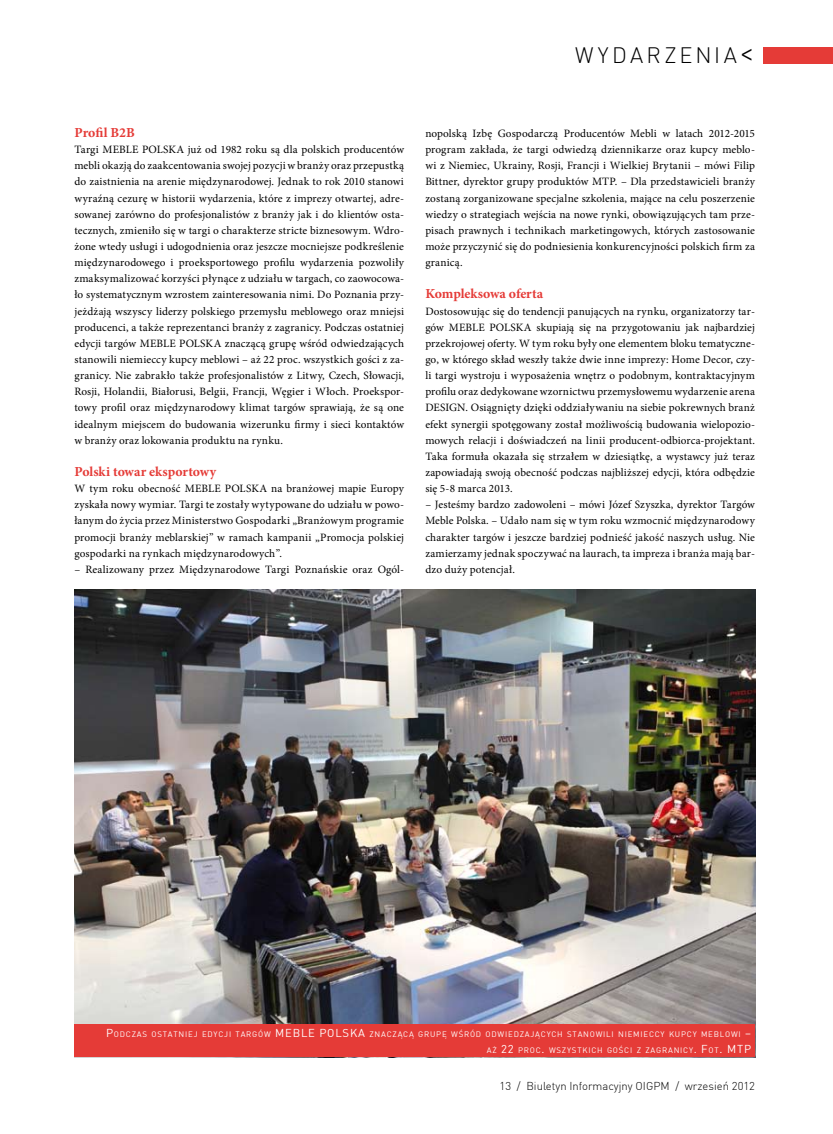
<style>
.page{position:relative;width:833px;height:1134px;background:#fff}
.page>*{position:absolute;margin:0;border:0;box-sizing:border-box;transform-origin:0 0}
.t1{font:300 21.88px "DINCE";letter-spacing:.155em;color:#000}
.t2{font:700 13.75px "Minion Pro";letter-spacing:-.005em;color:#e53b37}
.t3{font:11.25px/16.1px "Minion Pro";letter-spacing:.01em;color:#000;text-align:justify}
.t4{font:300 11.25px "DINCE";color:#000}
.t5{font:11.25px "DINCE";color:#fff}
.t6{font:7.88px/16.1px "DINCE";letter-spacing:.1em;color:#fff}
.s1{font-size:31.25px}
.s2{font-size:11.25px}
</style>
<div class="page">
<div style="left:764px;top:47px;width:69px;height:16px;background:#e53b37"></div>
<img style="left:74px;top:590px;width:681px;height:435px">
<div style="left:74px;top:1025px;width:681px;height:32px;background:#e53b37"></div>
<h1 class="t1" style="left:575px;top:41px;width:181px">WYDARZENIA<span class="s1">&lt;</span></h1>
<p class="t2" style="left:74px;top:123px;width:62px">Profil B2B</p>
<p class="t3" style="left:74px;top:142px;width:331px">Targi MEBLE POLSKA już od 1982 roku są dla polskich producentów mebli okazją do zaakcentowania swojej pozycji w branży oraz przepustką do zaistnienia na arenie międzynarodowej. Jednak to rok 2010 stanowi wyraźną cezurę w historii wydarzenia, które z imprezy otwartej, adre&shy;sowanej zarówno do profesjonalistów z branży jak i do klientów osta&shy;tecznych, zmieniło się w targi o charakterze stricte biznesowym. Wdro&shy;żone wtedy usługi i udogodnienia oraz jeszcze mocniejsze podkreślenie międzynarodowego i proeksportowego profilu wydarzenia pozwoliły zmaksymalizować korzyści płynące z udziału w targach, co zaowocowa&shy;ło systematycznym wzrostem zainteresowania nimi. Do Poznania przy&shy;jeżdżają wszyscy liderzy polskiego przemysłu meblowego oraz mniejsi producenci, a także reprezentanci branży z zagranicy. Podczas ostatniej edycji targów MEBLE POLSKA znaczącą grupę wśród odwiedzających stanowili niemieccy kupcy meblowi – aż 22 proc. wszystkich gości z za&shy;granicy. Nie zabrakło także profesjonalistów z Litwy, Czech, Słowacji, Rosji, Holandii, Białorusi, Belgii, Francji, Węgier i Włoch. Proekspor&shy;towy profil oraz międzynarodowy klimat targów sprawiają, że są one idealnym miejscem do budowania wizerunku firmy i sieci kontaktów w branży oraz lokowania produktu na rynku.</p>
<p class="t2" style="left:74px;top:462px;width:143px">Polski towar eksportowy</p>
<p class="t3" style="left:74px;top:480px;width:331px">W tym roku obecność MEBLE POLSKA na branżowej mapie Europy zyskała nowy wymiar. Targi te zostały wytypowane do udziału w powo&shy;łanym do życia przez Ministerstwo Gospodarki „Branżowym programie promocji branży meblarskiej” w ramach kampanii „Promocja polskiej gospodarki na rynkach międzynarodowych”.</p>
<p class="t3" style="left:74px;top:561px;width:331px">– Realizowany przez Międzynarodowe Targi Poznańskie oraz Ogól-</p>
<p class="t3" style="left:425px;top:125px;width:331px">nopolską Izbę Gospodarczą Producentów Mebli w latach 2012-2015 program zakłada, że targi odwiedzą dziennikarze oraz kupcy meblo&shy;wi z Niemiec, Ukrainy, Rosji, Francji i Wielkiej Brytanii – mówi Filip Bittner, dyrektor grupy produktów MTP. – Dla przedstawicieli branży zostaną zorganizowane specjalne szkolenia, mające na celu poszerzenie wiedzy o strategiach wejścia na nowe rynki, obowiązujących tam prze&shy;pisach prawnych i technikach marketingowych, których zastosowanie może przyczynić się do podniesienia konkurencyjności polskich firm za granicą.</p>
<p class="t2" style="left:425px;top:284px;width:119px">Kompleksowa oferta</p>
<p class="t3" style="left:425px;top:303px;width:331px">Dostosowując się do tendencji panujących na rynku, organizatorzy tar&shy;gów MEBLE POLSKA skupiają się na przygotowaniu jak najbardziej przekrojowej oferty. W tym roku były one elementem bloku tematyczne&shy;go, w którego skład weszły także dwie inne imprezy: Home Decor, czy&shy;li targi wystroju i wyposażenia wnętrz o podobnym, kontraktacyjnym profilu oraz dedykowane wzornictwu przemysłowemu wydarzenie arena DESIGN. Osiągnięty dzięki oddziaływaniu na siebie pokrewnych branż efekt synergii spotęgowany został możliwością budowania wielopozio&shy;mowych relacji i doświadczeń na linii producent-odbiorca-projektant.<br>Taka formuła okazała się strzałem w dziesiątkę, a wystawcy już teraz zapowiadają swoją obecność podczas najbliższej edycji, która odbędzie się 5-8 marca 2013.</p>
<p class="t3" style="left:425px;top:497px;width:331px">– Jesteśmy bardzo zadowoleni – mówi Józef Szyszka, dyrektor Targów Meble Polska. – Udało nam się w tym roku wzmocnić międzynarodowy charakter targów i jeszcze bardziej podnieść jakość naszych usług. Nie zamierzamy jednak spoczywać na laurach, ta impreza i branża mają bar&shy;dzo duży potencjał.</p>
<p class="t6" style="left:106px;top:1026px;width:178px"><span class="s2">P</span>ODCZAS OSTATNIEJ EDYCJI TARGÓW <span class="s2">MEBLE</span></p>
<p class="t5" style="left:319px;top:1026px;width:8px">POL</p>
<p class="t6" style="left:487px;top:1026px;width:266px;text-indent:-144px"><span class="s2">SKA</span> ZNACZĄCĄ GRUPĘ WŚRÓD ODWIEDZAJĄCYCH STANOWILI NIEMIECCY KUPCY MEBLOWI <span class="s2">–<br></span>AŻ <span class="s2">22</span> PROC<span class="s2">.</span> WSZYSTKICH GOŚCI Z ZAGRANICY<span class="s2">. F</span>OT<span class="s2">. MTP</span></p>
<p class="t4" style="left:499px;top:1079px;width:257px">13 / Biuletyn Informacyjny OIGPM / wrzesień 2012</p>
</div>
